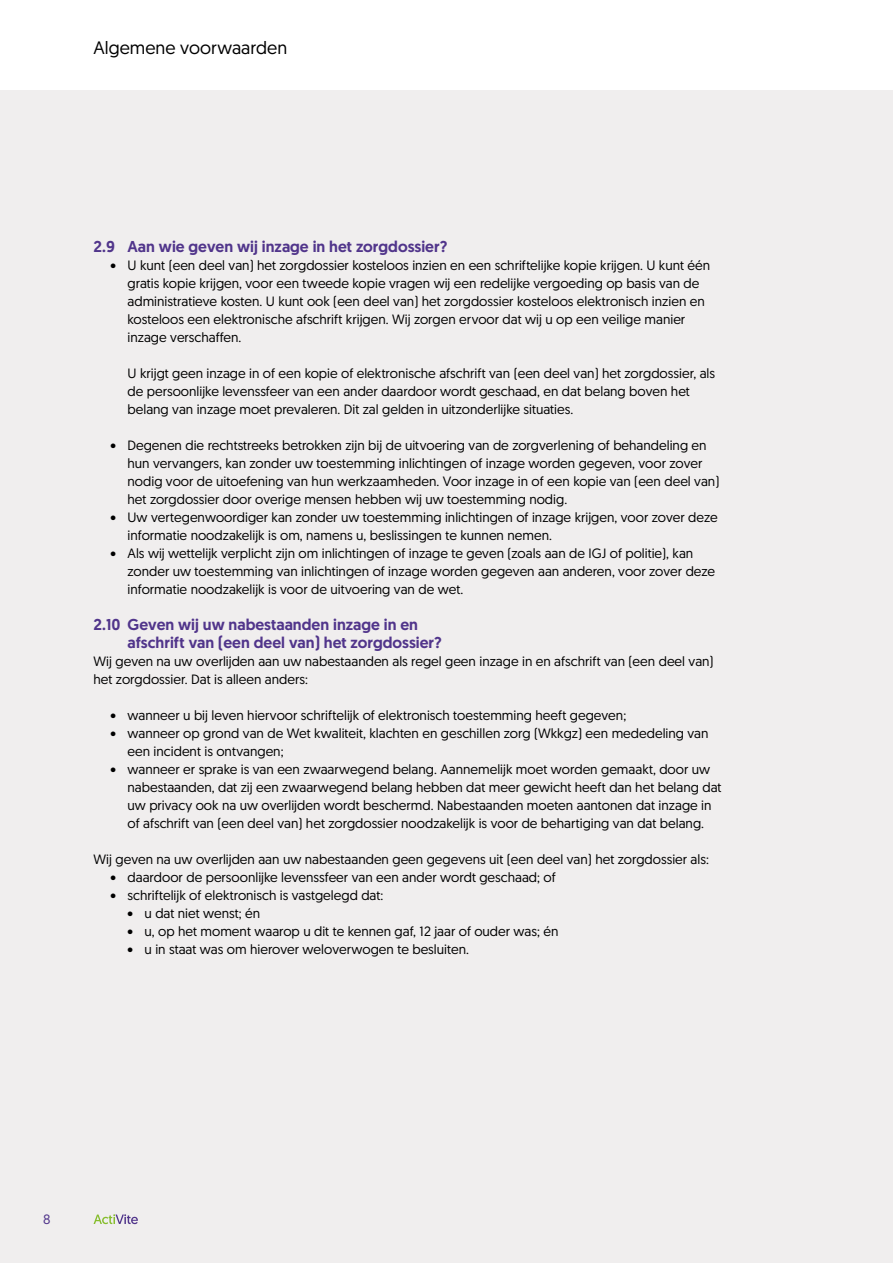
<style>
.page{position:relative;width:893px;height:1263px;background:#fff}
.page>*{position:absolute;margin:0;border:0;box-sizing:border-box;transform-origin:0 0}
.t1{font:18px "Geomanist";color:#000}
.t2{font:500 15.75px/18px "Geomanist";color:#51358b}
._02_-_basis{font:13.5px/18px "Geomanist";color:#000}
.t3{font:13.5px "Geomanist";color:#51358b}
</style>
<div class="page">
<div style="left:0;top:90px;width:893px;height:1173px;background:#f0eeee"></div>
<svg style="left:94px;top:1214px;width:44px;height:10px"></svg>
<p class="t1" style="left:94px;top:36px;width:195px">Algemene voorwaarden</p>
<p class="t2" style="left:94px;top:237px;width:355px">2.9 Aan wie geven wij inzage in het zorgdossier?</p>
<p class="_02_-_basis" style="left:128px;top:256px;width:584px;text-indent:-17px">• U kunt (een deel van) het zorgdossier kosteloos inzien en een schriftelijke kopie krijgen. U kunt één gratis kopie krijgen, voor een tweede kopie vragen wij een redelijke vergoeding op basis van de administratieve kosten. U kunt ook (een deel van) het zorgdossier kosteloos elektronisch inzien en kosteloos een elektronische afschrift krijgen. Wij zorgen ervoor dat wij u op een veilige manier inzage verschaffen.</p>
<p class="_02_-_basis" style="left:128px;top:364px;width:589px">U krijgt geen inzage in of een kopie of elektronische afschrift van (een deel van) het zorgdossier, als de persoonlijke levenssfeer van een ander daardoor wordt geschaad, en dat belang boven het belang van inzage moet prevaleren. Dit zal gelden in uitzonderlijke situaties.</p>
<p class="_02_-_basis" style="left:128px;top:436px;width:593px;text-indent:-17px">• Degenen die rechtstreeks betrokken zijn bij de uitvoering van de zorgverlening of behandeling en hun vervangers, kan zonder uw toestemming inlichtingen of inzage worden gegeven, voor zover nodig voor de uitoefening van hun werkzaamheden. Voor inzage in of een kopie van (een deel van) het zorgdossier door overige mensen hebben wij uw toestemming nodig.</p>
<p class="_02_-_basis" style="left:128px;top:508px;width:592px;text-indent:-17px">• Uw vertegenwoordiger kan zonder uw toestemming inlichtingen of inzage krijgen, voor zover deze informatie noodzakelijk is om, namens u, beslissingen te kunnen nemen.</p>
<p class="_02_-_basis" style="left:128px;top:544px;width:589px;text-indent:-17px">• Als wij wettelijk verplicht zijn om inlichtingen of inzage te geven (zoals aan de IGJ of politie), kan zonder uw toestemming van inlichtingen of inzage worden gegeven aan anderen, voor zover deze informatie noodzakelijk is voor de uitvoering van de wet.</p>
<p class="t2" style="left:128px;top:615px;width:316px;text-indent:-34px">2.10 Geven wij uw nabestaanden inzage in en afschrift van (een deel van) het zorgdossier?</p>
<p class="_02_-_basis" style="left:94px;top:652px;width:622px">Wij geven na uw overlijden aan uw nabestaanden als regel geen inzage in en afschrift van (een deel van) het zorgdossier. Dat is alleen anders:</p>
<p class="_02_-_basis" style="left:111px;top:706px;width:517px">• wanneer u bij leven hiervoor schriftelijk of elektronisch toestemming heeft gegeven;</p>
<p class="_02_-_basis" style="left:128px;top:724px;width:582px;text-indent:-17px">• wanneer op grond van de Wet kwaliteit, klachten en geschillen zorg (Wkkgz) een mededeling van een incident is ontvangen;</p>
<p class="_02_-_basis" style="left:128px;top:760px;width:595px;text-indent:-17px">• wanneer er sprake is van een zwaarwegend belang. Aannemelijk moet worden gemaakt, door uw nabestaanden, dat zij een zwaarwegend belang hebben dat meer gewicht heeft dan het belang dat uw privacy ook na uw overlijden wordt beschermd. Nabestaanden moeten aantonen dat inzage in of afschrift van (een deel van) het zorgdossier noodzakelijk is voor de behartiging van dat belang.</p>
<p class="_02_-_basis" style="left:94px;top:850px;width:617px">Wij geven na uw overlijden aan uw nabestaanden geen gegevens uit (een deel van) het zorgdossier als:</p>
<p class="_02_-_basis" style="left:111px;top:868px;width:447px">• daardoor de persoonlijke levenssfeer van een ander wordt geschaad; of</p>
<p class="_02_-_basis" style="left:111px;top:886px;width:274px">• schriftelijk of elektronisch is vastgelegd dat:</p>
<p class="_02_-_basis" style="left:128px;top:904px;width:134px">• u dat niet wenst; én</p>
<p class="_02_-_basis" style="left:128px;top:922px;width:432px">• u, op het moment waarop u dit te kennen gaf, 12 jaar of ouder was; én</p>
<p class="_02_-_basis" style="left:128px;top:940px;width:343px">• u in staat was om hierover weloverwogen te besluiten.</p>
<p class="t3" style="left:43px;top:1211px;width:9px">8</p>
</div>
